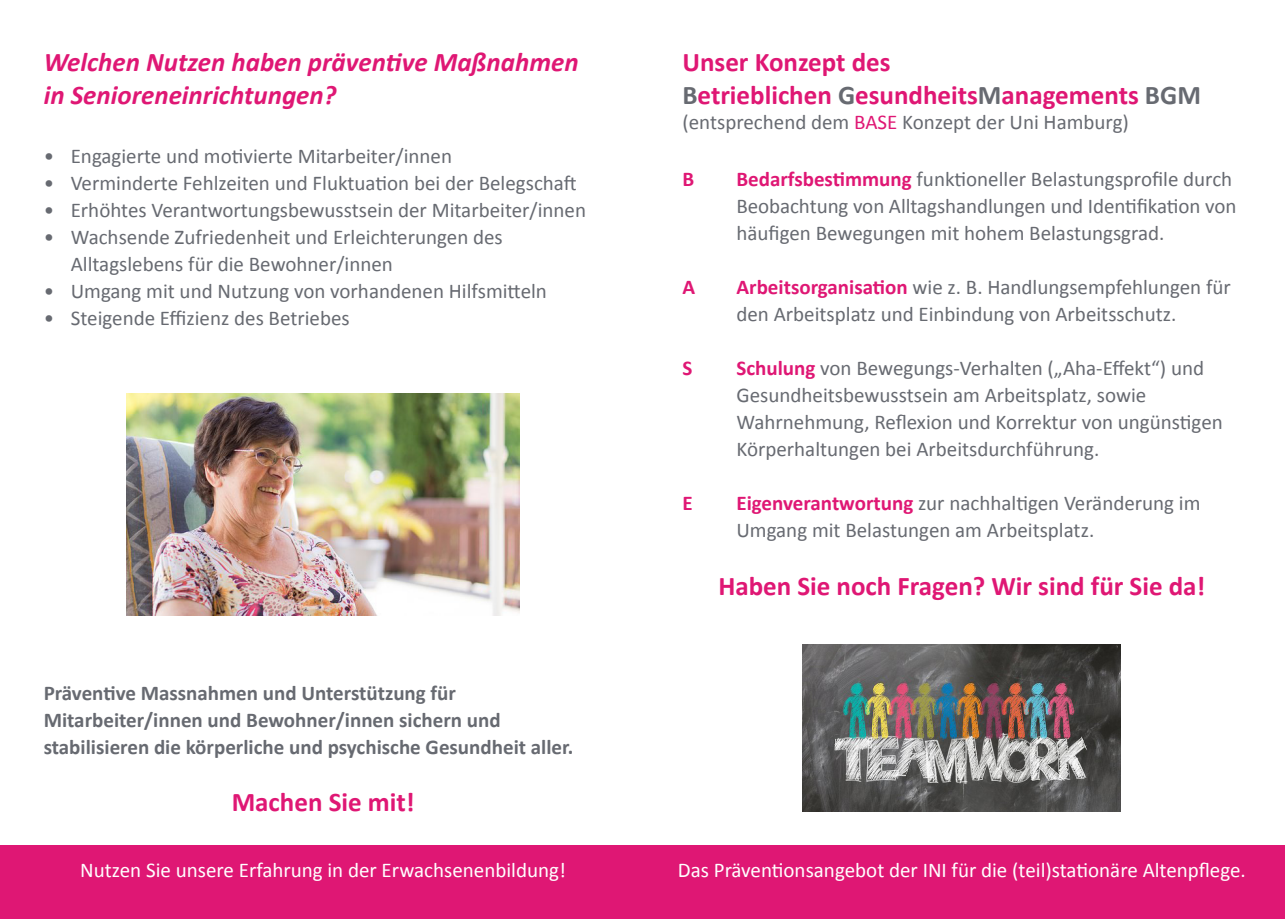
<style>
.page{position:relative;width:1285px;height:919px;background:#fff}
.page>*{position:absolute;margin:0;border:0;box-sizing:border-box;transform-origin:0 0}
.t1{font:700 27px "Calibri";color:#df1774}
.t2{font:italic 700 27px/32.4px "Calibri";color:#df1774}
.t3{font:21px/27px "Calibri";color:#676a71}
.t4{font:700 21px "Calibri";color:#676a71}
.t5{font:21px "Calibri";color:#fff}
.t6{font:700 21px "Calibri";color:#df1774}
.s1{color:#676a71}
.s2{color:#df1774}
.s3{font-weight:700;color:#df1774}
</style>
<div class="page">
<div style="left:0;top:845px;width:1284px;height:73px;background:#df1774"></div>
<img style="left:126px;top:394px;width:393px;height:221px">
<img style="left:802px;top:644px;width:318px;height:167px">
<p class="t2" style="left:44px;top:46px;width:536px">Welchen Nutzen haben präventive Maßnahmen in Senioreneinrichtungen?</p>
<p class="t3" style="left:44px;top:143px;width:410px">• Engagierte und motivierte Mitarbeiter/innen</p>
<p class="t3" style="left:44px;top:170px;width:534px">• Verminderte Fehlzeiten und Fluktuation bei der Belegschaft</p>
<p class="t3" style="left:44px;top:197px;width:544px">• Erhöhtes Verantwortungsbewusstsein der Mitarbeiter/innen</p>
<p class="t3" style="left:71px;top:224px;width:433px;text-indent:-27px">• Wachsende Zufriedenheit und Erleichterungen des<br>Alltagslebens für die Bewohner/innen</p>
<p class="t3" style="left:44px;top:278px;width:504px">• Umgang mit und Nutzung von vorhandenen Hilfsmitteln</p>
<p class="t3" style="left:44px;top:305px;width:307px">• Steigende Effizienz des Betriebes</p>
<p class="t4" style="left:44px;top:679px;width:414px">Präventive Massnahmen und Unterstützung für</p>
<p class="t4" style="left:44px;top:706px;width:458px">Mitarbeiter/innen und Bewohner/innen sichern und</p>
<p class="t4" style="left:44px;top:733px;width:531px">stabilisieren die körperliche und psychische Gesundheit aller.</p>
<p class="t1" style="left:232px;top:785px;width:184px">Machen Sie mit!</p>
<p class="t1" style="left:682px;top:45px;width:210px">Unser Konzept des</p>
<p class="t1" style="left:682px;top:77px;width:520px"><span class="s1">B</span>etrieblichen <span class="s1">G</span>esundheits<span class="s1">M</span>anagements <span class="s1">BGM</span></p>
<p class="t3" style="left:682px;top:108px;width:448px">(entsprechend dem <span class="s2">BASE</span> Konzept der Uni Hamburg)</p>
<p class="t6" style="left:682px;top:165px;width:13px">B</p>
<p class="t3" style="left:736px;top:165px;width:501px"><span class="s3">Bedarfsbestimmung</span> funktioneller Belastungsprofile durch<br>Beobachtung von Alltagshandlungen und Identifikation von häufigen Bewegungen mit hohem Belastungsgrad.</p>
<p class="t6" style="left:682px;top:273px;width:14px">A</p>
<p class="t3" style="left:736px;top:273px;width:495px"><span class="s3">Arbeitsorganisation</span> wie z. B. Handlungsempfehlungen für den Arbeitsplatz und Einbindung von Arbeitsschutz.</p>
<p class="t6" style="left:682px;top:354px;width:11px">S</p>
<p class="t3" style="left:736px;top:354px;width:469px"><span class="s3">Schulung</span> von Bewegungs-Verhalten („Aha-Effekt“) und<br>Gesundheitsbewusstsein am Arbeitsplatz, sowie</p>
<p class="t3" style="left:736px;top:408px;width:488px">Wahrnehmung, Reflexion und Korrektur von ungünstigen<br>Körperhaltungen bei Arbeitsdurchführung.</p>
<p class="t6" style="left:682px;top:489px;width:12px">E</p>
<p class="t3" style="left:736px;top:489px;width:465px"><span class="s3">Eigenverantwortung</span> zur nachhaltigen Veränderung im</p>
<p class="t3" style="left:736px;top:516px;width:359px">Umgang mit Belastungen am Arbeitsplatz.</p>
<p class="t1" style="left:718px;top:568px;width:488px">Haben Sie noch Fragen? Wir sind für Sie da!</p>
<p class="t5" style="left:80px;top:856px;width:487px">Nutzen Sie unsere Erfahrung in der Erwachsenenbildung!</p>
<p class="t5" style="left:677px;top:856px;width:569px">Das Präventionsangebot der INI für die (teil)stationäre Altenpflege.</p>
</div>
